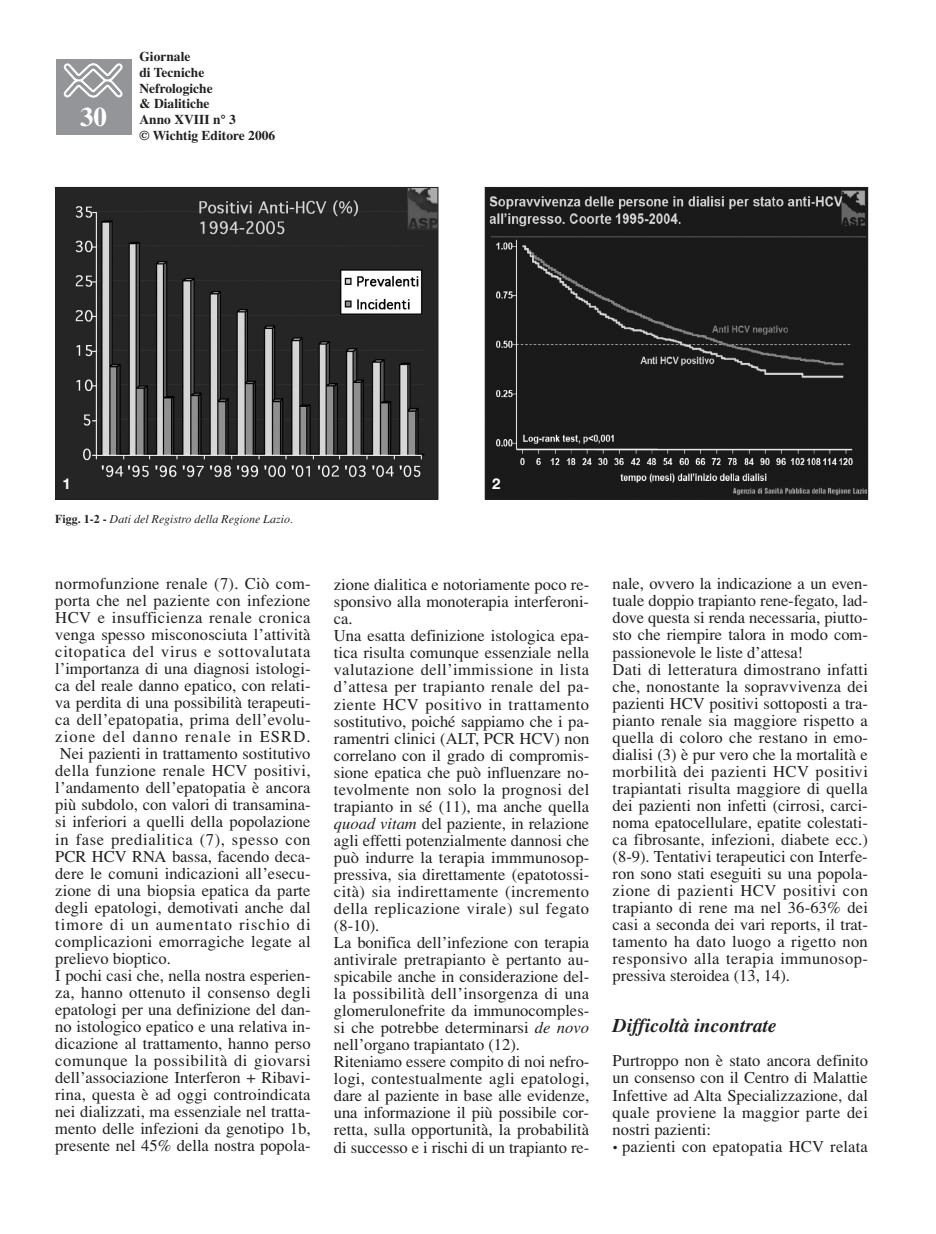
<style>
.page{position:relative;width:936px;height:1234px;background:#fff}
.page>*{position:absolute;margin:0;border:0;box-sizing:border-box;transform-origin:0 0}
.t1{font:27px "Times Bold TT";color:#fff}
.t2{font:italic 700 19.5px "Times";color:#231f20}
.t3{font:16.5px/17px "Times";color:#231f20}
.t4{font:700 15px "Helvetica Neue";color:#fff}
.t5{font:13.5px/15.8px "Times Bold TT";color:#231f20}
.t6{font:italic 12px "Times";color:#231f20}
.s1{font-weight:700;font-style:normal}
.s2{font-family:"Times Italic TT"}
</style>
<div class="page">
<div style="left:56px;top:60px;width:75px;height:75px;background:#939598"></div>
<svg style="left:63px;top:63px;width:60px;height:35px"></svg>
<img style="left:57px;top:189px;width:379px;height:308px">
<div style="left:55px;top:187px;width:383px;height:312px;border:1px solid #231f20"></div>
<img style="left:487px;top:189px;width:378px;height:308px">
<div style="left:485px;top:187px;width:382px;height:312px;border:1px solid #231f20"></div>
<h1 class="t1" style="left:80px;top:108px;width:28px">30</h1>
<p class="t5" style="left:139px;top:50px;width:137px">Giornale<br>di Tecniche<br>Nefrologiche<br>&amp; Dialitiche<br>Anno XVIII n° 3<br>© Wichtig Editore 2006</p>
<p class="t4" style="left:62px;top:478px;width:10px">1</p>
<p class="t4" style="left:492px;top:478px;width:10px">2</p>
<p class="t6" style="left:55px;top:514px;width:239px"><span class="s1">Figg. 1-2 -</span> Dati del Registro della Regione Lazio.</p>
<p class="t3" style="left:55px;top:576px;width:257px">normofunzione renale (7). Ciò com&shy;porta che nel paziente con infezione HCV e insufficienza renale cronica venga spesso misconosciuta l’attività citopatica del virus e sottovalutata l’importanza di una diagnosi istologi&shy;ca del reale danno epatico, con relati&shy;va perdita di una possibilità terapeuti&shy;ca dell’epatopatia, prima dell’evolu&shy;zione del danno renale in ESRD.<br>Nei pazienti in trattamento sostitutivo della funzione renale HCV positivi, l’andamento dell’epatopatia è ancora più subdolo, con valori di transamina&shy;si inferiori a quelli della popolazione in fase predialitica (7), spesso con PCR HCV RNA bassa, facendo deca&shy;dere le comuni indicazioni all’esecu&shy;zione di una biopsia epatica da parte degli epatologi, demotivati anche dal timore di un aumentato rischio di complicazioni emorragiche legate al prelievo bioptico.<br>I pochi casi che, nella nostra esperien&shy;za, hanno ottenuto il consenso degli epatologi per una definizione del dan&shy;no istologico epatico e una relativa in&shy;dicazione al trattamento, hanno perso comunque la possibilità di giovarsi dell’associazione Interferon + Ribavi&shy;rina, questa è ad oggi controindicata nei dializzati, ma essenziale nel tratta&shy;mento delle infezioni da genotipo 1b, presente nel 45% della nostra popola-</p>
<p class="t3" style="left:334px;top:577px;width:257px">zione dialitica e notoriamente poco re&shy;sponsivo alla monoterapia interferoni&shy;ca.<br>Una esatta definizione istologica epa&shy;tica risulta comunque essenziale nella valutazione dell’immissione in lista d’attesa per trapianto renale del pa&shy;ziente HCV positivo in trattamento sostitutivo, poiché sappiamo che i pa&shy;ramentri clinici (ALT, PCR HCV) non correlano con il grado di compromis&shy;sione epatica che può influenzare no&shy;tevolmente non solo la prognosi del trapianto in sé (11), ma anche quella <span class="s2">quoad vitam</span> del paziente, in relazione agli effetti potenzialmente dannosi che può indurre la terapia immmunosop&shy;pressiva, sia direttamente (epatotossi&shy;cità) sia indirettamente (incremento della replicazione virale) sul fegato (8-10).<br>La bonifica dell’infezione con terapia antivirale pretrapianto è pertanto au&shy;spicabile anche in considerazione del&shy;la possibilità dell’insorgenza di una glomerulonefrite da immunocomples&shy;si che potrebbe determinarsi <span class="s2">de novo </span>nell’organo trapiantato (12).<br>Riteniamo essere compito di noi nefro&shy;logi, contestualmente agli epatologi, dare al paziente in base alle evidenze, una informazione il più possibile cor&shy;retta, sulla opportunità, la probabilità di successo e i rischi di un trapianto re-</p>
<p class="t3" style="left:612px;top:576px;width:257px">nale, ovvero la indicazione a un even&shy;tuale doppio trapianto rene-fegato, lad&shy;dove questa si renda necessaria, piutto&shy;sto che riempire talora in modo com&shy;passionevole le liste d’attesa!<br>Dati di letteratura dimostrano infatti che, nonostante la sopravvivenza dei pazienti HCV positivi sottoposti a tra&shy;pianto renale sia maggiore rispetto a quella di coloro che restano in emo&shy;dialisi (3) è pur vero che la mortalità e morbilità dei pazienti HCV positivi trapiantati risulta maggiore di quella dei pazienti non infetti (cirrosi, carci&shy;noma epatocellulare, epatite colestati&shy;ca fibrosante, infezioni, diabete ecc.) (8-9). Tentativi terapeutici con Interfe&shy;ron sono stati eseguiti su una popola&shy;zione di pazienti HCV positivi con trapianto di rene ma nel 36-63% dei casi a seconda dei vari reports, il trat&shy;tamento ha dato luogo a rigetto non responsivo alla terapia immunosop&shy;pressiva steroidea (13, 14).</p>
<p class="t2" style="left:612px;top:1018px;width:165px">Difficoltà incontrate</p>
<p class="t3" style="left:612px;top:1053px;width:257px;text-align:justify">Purtroppo non è stato ancora definito un consenso con il Centro di Malattie Infettive ad Alta Specializzazione, dal quale proviene la maggior parte dei nostri pazienti:</p>
<p class="t3" style="left:612px;top:1138px;width:257px">• pazienti con epatopatia HCV relata</p>
</div>
